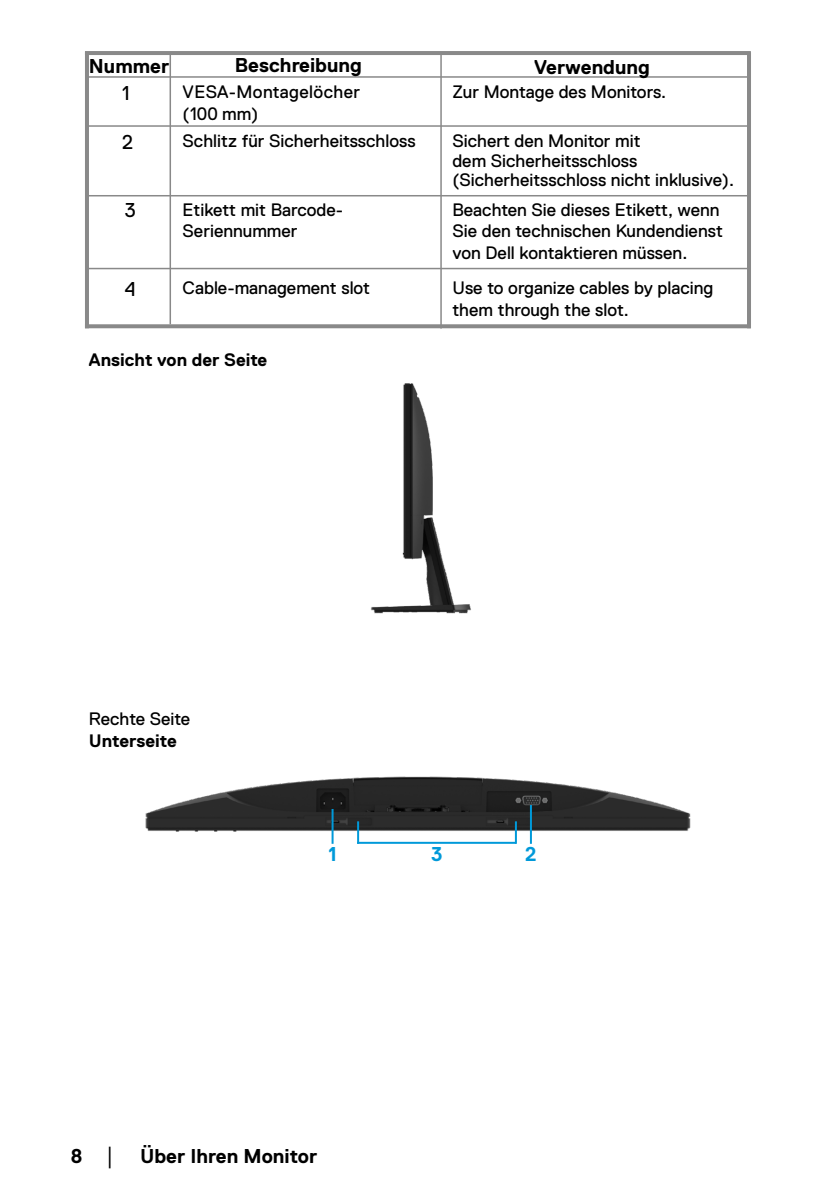
<style>
.page{position:relative;width:840px;height:1191px;background:#fff}
.page>*{position:absolute;margin:0;border:0;box-sizing:border-box;transform-origin:0 0}
.t1{font:700 20px "Dell Replica";color:#000}
.t2{font:20px "Dell Replica";color:#000}
.t3{font:700 20px "Dell Replica";color:#0099d9}
.t4{font:18px/21.6px "Dell Replica";color:#000}
.t5{font:700 18px "Dell Replica";color:#000}
.t6{font:18px/21.6px "Dell Replica";letter-spacing:.02em;color:#000}
.s1{font-family:"Times New Roman";font-weight:400;font-size:18px}
</style>
<div class="page">
<img style="left:371px;top:383px;width:100px;height:231px">
<hr style="left:85px;top:51px;width:665px;height:4px;background:#898989">
<svg style="left:89px;top:324px;width:657px;height:4px;background:#919191"></svg>
<hr style="left:85px;top:52px;width:4px;height:276px;background:#898989">
<svg style="left:746px;top:55px;width:4px;height:273px"></svg>
<hr style="left:440px;top:52px;width:1px;height:276px;background:#898989">
<hr style="left:169px;top:52px;width:2px;height:272px;background:#898989">
<hr style="left:87px;top:76px;width:660px;height:2px;background:#898989">
<hr style="left:87px;top:125px;width:660px;height:2px;background:#898989">
<hr style="left:87px;top:195px;width:660px;height:1px;background:#898989">
<hr style="left:87px;top:268px;width:660px;height:1px;background:#898989">
<img style="left:145px;top:776px;width:546px;height:59px">
<hr style="left:331px;top:809px;width:2px;height:35px;background:#0099d9">
<hr style="left:357px;top:821px;width:2px;height:23px;background:#0099d9">
<hr style="left:514px;top:821px;width:2px;height:23px;background:#0099d9">
<hr style="left:357px;top:842px;width:158px;height:2px;background:#0099d9">
<hr style="left:529px;top:805px;width:2px;height:39px;background:#0099d9">
<p class="t1" style="left:89px;top:55px;width:82px">Nummer</p>
<p class="t1" style="left:235px;top:54px;width:129px">Beschreibung</p>
<p class="t1" style="left:534px;top:56px;width:117px">Verwendung</p>
<p class="t4" style="left:452px;top:81px;width:215px">Zur Montage des Monitors.</p>
<p class="t6" style="left:182px;top:81px;width:179px">VESA-Montagelöcher (100 mm)</p>
<p class="t2" style="left:122px;top:82px;width:9px">1</p>
<p class="t2" style="left:122px;top:131px;width:12px">2</p>
<p class="t4" style="left:182px;top:130px;width:234px">Schlitz für Sicherheitsschloss</p>
<p class="t2" style="left:125px;top:199px;width:12px">3</p>
<p class="t2" style="left:125px;top:278px;width:12px">4</p>
<p class="t4" style="left:182px;top:199px;width:162px">Etikett mit Barcode-<br>Seriennummer</p>
<p class="t4" style="left:182px;top:277px;width:189px">Cable-management slot</p>
<p class="t5" style="left:89px;top:349px;width:180px">Ansicht von der Seite</p>
<p class="t4" style="left:452px;top:131px;width:283px;line-height:19.6px">Sichert den Monitor mit<br>dem Sicherheitsschloss (Sicherheitsschloss nicht inklusive).</p>
<p class="t4" style="left:452px;top:199px;width:272px">Beachten Sie dieses Etikett, wenn<br>Sie den technischen Kundendienst von Dell kontaktieren müssen.</p>
<p class="t4" style="left:452px;top:277px;width:262px">Use to organize cables by placing them through the slot.</p>
<p class="t4" style="left:89px;top:708px;width:103px">Rechte Seite</p>
<p class="t5" style="left:89px;top:730px;width:89px">Unterseite</p>
<p class="t3" style="left:328px;top:843px;width:10px">1</p>
<p class="t3" style="left:431px;top:843px;width:13px">3</p>
<p class="t3" style="left:525px;top:843px;width:13px">2</p>
<p class="t1" style="left:71px;top:1144px;width:248px">8 <span class="s1">│</span> Über Ihren Monitor</p>
</div>
